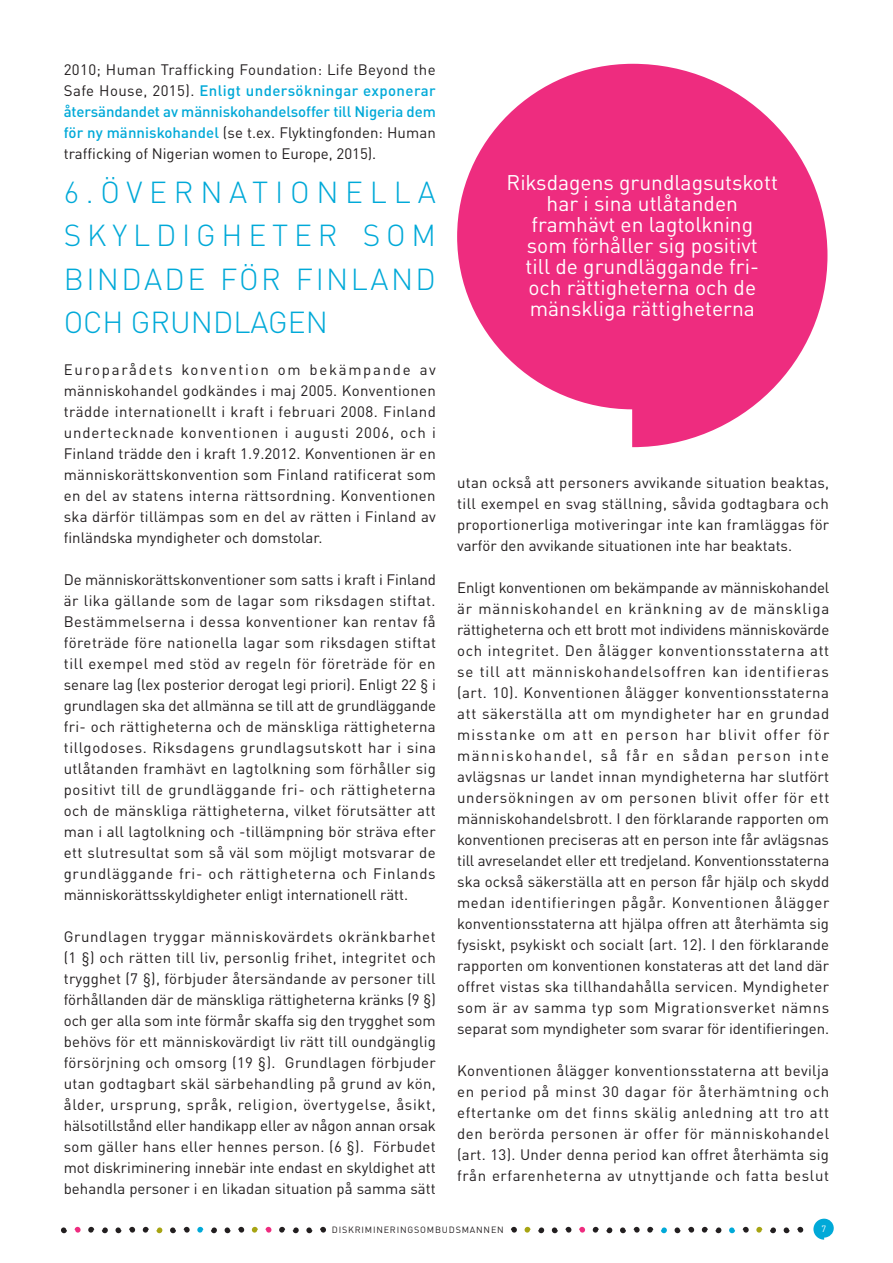
<style>
.page{position:relative;width:893px;height:1263px;background:#fff}
.page>*{position:absolute;margin:0;border:0;box-sizing:border-box;transform-origin:0 0}
.leipis{font:300 30px/43.5px "DINOT";letter-spacing:.08em;color:#00a9d8;text-align:justify}
.FAKTA_leipis{font:21px/21px "DINOT";color:#fff;text-align:center}
.leipis-2{font:15px/21px "DINOT";color:#231f20;text-align:justify}
.t1{font:9px "DINOT";letter-spacing:.09em;color:#231f20}
.t2{font:9px "DINOT";color:#fff}
.s1{font-weight:500;color:#00a9d8}
</style>
<div class="page">
<svg style="left:116px;top:1227px;width:5px;height:6px"></svg>
<svg style="left:170px;top:1227px;width:6px;height:6px"></svg>
<svg style="left:61px;top:1227px;width:6px;height:6px"></svg>
<svg style="left:156px;top:1227px;width:6px;height:6px"></svg>
<svg style="left:211px;top:1227px;width:6px;height:6px"></svg>
<svg style="left:102px;top:1227px;width:6px;height:6px"></svg>
<svg style="left:129px;top:1227px;width:6px;height:5px"></svg>
<svg style="left:184px;top:1227px;width:6px;height:5px"></svg>
<svg style="left:75px;top:1227px;width:6px;height:5px"></svg>
<svg style="left:143px;top:1227px;width:6px;height:5px"></svg>
<svg style="left:197px;top:1227px;width:6px;height:5px"></svg>
<svg style="left:88px;top:1227px;width:6px;height:5px"></svg>
<svg style="left:225px;top:1227px;width:6px;height:6px"></svg>
<svg style="left:238px;top:1227px;width:6px;height:5px"></svg>
<svg style="left:252px;top:1227px;width:6px;height:5px"></svg>
<svg style="left:620px;top:1227px;width:6px;height:6px"></svg>
<svg style="left:606px;top:1227px;width:6px;height:6px"></svg>
<svg style="left:661px;top:1227px;width:6px;height:6px"></svg>
<svg style="left:579px;top:1227px;width:6px;height:5px"></svg>
<svg style="left:634px;top:1227px;width:6px;height:5px"></svg>
<svg style="left:593px;top:1227px;width:6px;height:5px"></svg>
<svg style="left:647px;top:1227px;width:6px;height:5px"></svg>
<svg style="left:784px;top:1227px;width:6px;height:6px"></svg>
<svg style="left:675px;top:1227px;width:5px;height:6px"></svg>
<svg style="left:729px;top:1227px;width:6px;height:6px"></svg>
<svg style="left:715px;top:1227px;width:6px;height:6px"></svg>
<svg style="left:770px;top:1227px;width:6px;height:6px"></svg>
<svg style="left:797px;top:1227px;width:6px;height:5px"></svg>
<svg style="left:688px;top:1227px;width:6px;height:5px"></svg>
<svg style="left:743px;top:1227px;width:6px;height:5px"></svg>
<svg style="left:702px;top:1227px;width:6px;height:5px"></svg>
<svg style="left:756px;top:1227px;width:6px;height:5px"></svg>
<svg style="left:306px;top:1227px;width:6px;height:6px"></svg>
<svg style="left:293px;top:1227px;width:6px;height:6px"></svg>
<svg style="left:265px;top:1227px;width:6px;height:5px"></svg>
<svg style="left:320px;top:1227px;width:6px;height:5px"></svg>
<svg style="left:279px;top:1227px;width:6px;height:5px"></svg>
<svg style="left:552px;top:1227px;width:6px;height:6px"></svg>
<svg style="left:538px;top:1227px;width:6px;height:6px"></svg>
<svg style="left:565px;top:1227px;width:6px;height:5px"></svg>
<svg style="left:511px;top:1227px;width:6px;height:5px"></svg>
<svg style="left:525px;top:1227px;width:5px;height:5px"></svg>
<svg style="left:813px;top:1219px;width:21px;height:21px"></svg>
<svg style="left:457px;top:64px;width:370px;height:383px;fill:#ee2c7f"></svg>
<p class="leipis-2" style="left:64px;top:59px;width:374px">2010; Human Trafficking Foundation: Life Beyond the Safe House, 2015). <span class="s1">Enligt undersökningar exponerar återsändandet av människohandelsoffer till Nigeria dem för ny människohandel</span> (se t.ex. Flyktingfonden: Human trafficking of Nigerian women to Europe, 2015).</p>
<p class="leipis" style="left:64px;top:170px;width:374px">6.ÖVERNATIONELLA SKYLDIGHETER SOM BINDADE FÖR FINLAND OCH GRUNDLAGEN</p>
<p class="leipis-2" style="left:64px;top:359px;width:374px">Europarådets konvention om bekämpande av människohandel godkändes i maj 2005. Konventionen trädde internationellt i kraft i februari 2008. Finland undertecknade konventionen i augusti 2006, och i Finland trädde den i kraft 1.9.2012. Konventionen är en människorättskonvention som Finland ratificerat som en del av statens interna rättsordning. Konventionen ska därför tillämpas som en del av rätten i Finland av finländska myndigheter och domstolar.</p>
<p class="leipis-2" style="left:64px;top:569px;width:374px">De människorättskonventioner som satts i kraft i Finland är lika gällande som de lagar som riksdagen stiftat.<br>Bestämmelserna i dessa konventioner kan rentav få företräde före nationella lagar som riksdagen stiftat till exempel med stöd av regeln för företräde för en senare lag (lex posterior derogat legi priori). Enligt 22 § i grundlagen ska det allmänna se till att de grundläggande fri- och rättigheterna och de mänskliga rättigheterna tillgodoses. Riksdagens grundlagsutskott har i sina utlåtanden framhävt en lagtolkning som förhåller sig positivt till de grundläggande fri- och rättigheterna och de mänskliga rättigheterna, vilket förutsätter att man i all lagtolkning och -tillämpning bör sträva efter ett slutresultat som så väl som möjligt motsvarar de grundläggande fri- och rättigheterna och Finlands människorättsskyldigheter enligt internationell rätt.</p>
<p class="leipis-2" style="left:64px;top:926px;width:374px">Grundlagen tryggar människovärdets okränkbarhet (1 §) och rätten till liv, personlig frihet, integritet och trygghet (7 §), förbjuder återsändande av personer till förhållanden där de mänskliga rättigheterna kränks (9 §) och ger alla som inte förmår skaffa sig den trygghet som behövs för ett människovärdigt liv rätt till oundgänglig försörjning och omsorg (19 §). Grundlagen förbjuder utan godtagbart skäl särbehandling på grund av kön, ålder, ursprung, språk, religion, övertygelse, åsikt, hälsotillstånd eller handikapp eller av någon annan orsak som gäller hans eller hennes person. (6 §). Förbudet mot diskriminering innebär inte endast en skyldighet att behandla personer i en likadan situation på samma sätt</p>
<p class="FAKTA_leipis" style="left:507px;top:171px;width:273px">Riksdagens grundlagsutskott har i sina utlåtanden framhävt en lagtolkning<br>som förhåller sig positivt<br>till de grundläggande fri&shy;och rättigheterna och de mänskliga rättigheterna</p>
<p class="leipis-2" style="left:457px;top:472px;width:374px">utan också att personers avvikande situation beaktas, till exempel en svag ställning, såvida godtagbara och proportionerliga motiveringar inte kan framläggas för varför den avvikande situationen inte har beaktats.</p>
<p class="leipis-2" style="left:457px;top:577px;width:374px">Enligt konventionen om bekämpande av människohandel är människohandel en kränkning av de mänskliga rättigheterna och ett brott mot individens människovärde och integritet. Den ålägger konventionsstaterna att se till att människohandelsoffren kan identifieras (art. 10). Konventionen ålägger konventionsstaterna att säkerställa att om myndigheter har en grundad misstanke om att en person har blivit offer för människohandel, så får en sådan person inte avlägsnas ur landet innan myndigheterna har slutfört undersökningen av om personen blivit offer för ett människohandelsbrott. I den förklarande rapporten om konventionen preciseras att en person inte får avlägsnas till avreselandet eller ett tredjeland. Konventionsstaterna ska också säkerställa att en person får hjälp och skydd medan identifieringen pågår. Konventionen ålägger konventionsstaterna att hjälpa offren att återhämta sig fysiskt, psykiskt och socialt (art. 12). I den förklarande rapporten om konventionen konstateras att det land där offret vistas ska tillhandahålla servicen. Myndigheter som är av samma typ som Migrationsverket nämns separat som myndigheter som svarar för identifieringen.</p>
<p class="leipis-2" style="left:457px;top:1060px;width:374px">Konventionen ålägger konventionsstaterna att bevilja en period på minst 30 dagar för återhämtning och eftertanke om det finns skälig anledning att tro att den berörda personen är offer för människohandel (art. 13). Under denna period kan offret återhämta sig från erfarenheterna av utnyttjande och fatta beslut</p>
<p class="t1" style="left:332px;top:1224px;width:173px">DISKRIMINERINGSOMBUDSMANNEN</p>
<p class="t2" style="left:821px;top:1222px;width:6px">7</p>
</div>
